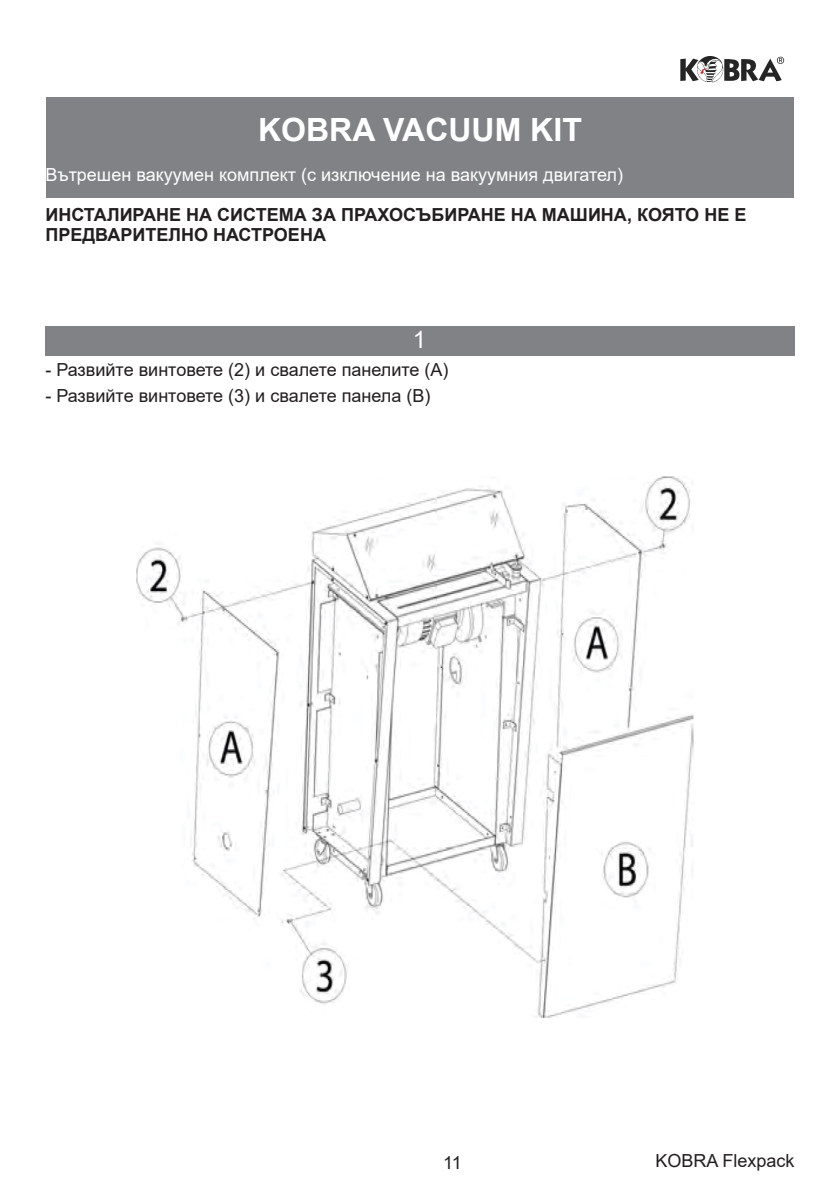
<style>
.page{position:relative;width:840px;height:1191px;background:#fff}
.page>*{position:absolute;margin:0;border:0;box-sizing:border-box;transform-origin:0 0}
.t1{font:700 32px "Arial";color:#fff}
.t2{font:24px "Arial";color:#fff}
.t3{font:18px "Arial";color:#231f20}
.t4{font:700 18px/20px "Arial";color:#231f20}
.t5{font:18px "Arial";color:#fff}
</style>
<div class="page">
<svg style="left:680px;top:56px;width:103px;height:26px"></svg>
<img style="left:136px;top:476px;width:558px;height:542px">
<div style="left:46px;top:97px;width:747px;height:100px;background:#808285"></div>
<div style="left:45px;top:326px;width:749px;height:30px;background:#808285"></div>
<h1 class="t1" style="left:258px;top:107px;width:325px">KOBRA VACUUM KIT</h1>
<p class="t5" style="left:45px;top:162px;width:579px">Вътрешен вакуумен комплект (с изключение на вакуумния двигател)</p>
<p class="t4" style="left:45px;top:205px;width:702px">ИНСТАЛИРАНЕ НА СИСТЕМА ЗА ПРАХОСЪБИРАНЕ НА МАШИНА, КОЯТО НЕ Е<br>ПРЕДВАРИТЕЛНО НАСТРОЕНА</p>
<h2 class="t2" style="left:412px;top:323px;width:15px">1</h2>
<p class="t3" style="left:45px;top:357px;width:404px">- Развийте винтовете (2) и свалете панелите (A)</p>
<p class="t3" style="left:45px;top:383px;width:386px">- Развийте винтовете (3) и свалете панела (B)</p>
<p class="t3" style="left:443px;top:1150px;width:20px">11</p>
<p class="t3" style="left:655px;top:1148px;width:141px">KOBRA Flexpack</p>
</div>
